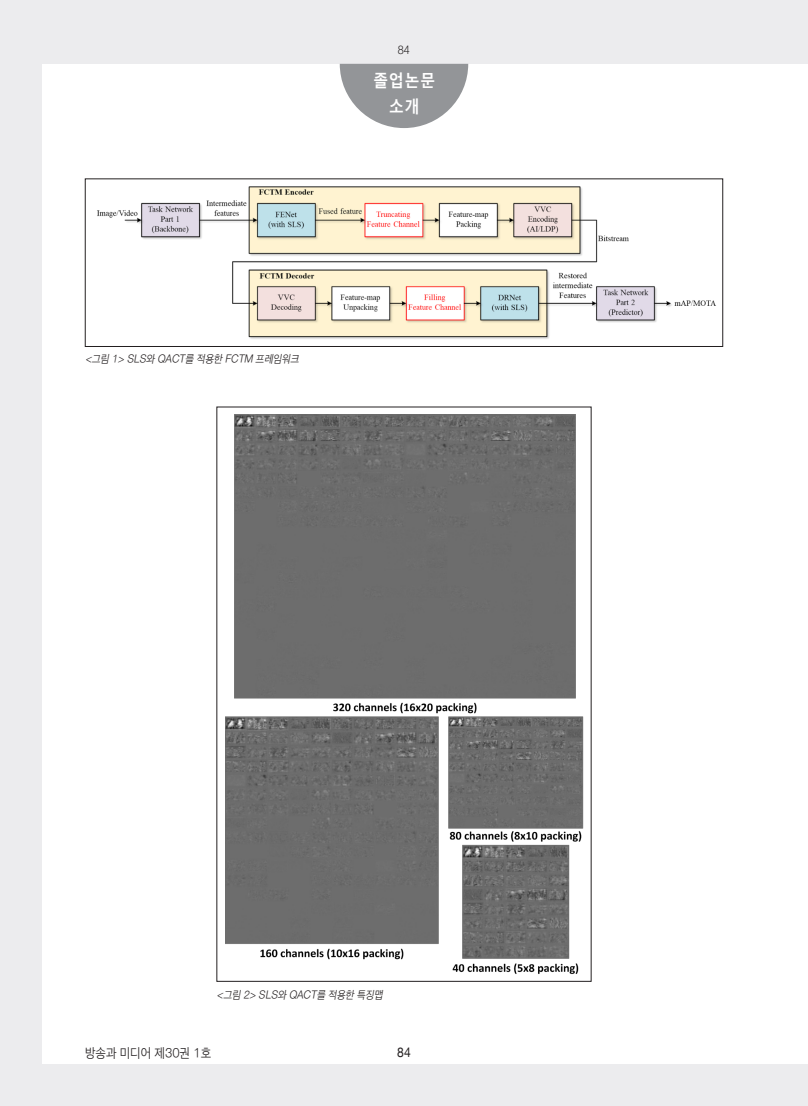
<style>
.page{position:relative;width:808px;height:1106px;background:#ececee}
.page>*{position:absolute;margin:0;border:0;box-sizing:border-box;transform-origin:0 0}
.t1{font:700 18px/25.5px "Apple SD Gothic Neo";letter-spacing:.1em;color:#fff;text-align:center;scale:.9 1}
.t2{font:300 13.5px "Apple SD Gothic Neo";color:#231f20;scale:.9 1}
.t3{font:13.5px "Helvetica Neue";color:#231f20;scale:.9 1}
.t4{font:300 12px "Helvetica Neue";color:#231f20;scale:.9 1}
.t5{font:italic 300 11.25px "Apple SD Gothic Neo";color:#231f20;scale:.9 1}
</style>
<div class="page">
<div style="left:43px;top:64px;width:765px;height:999px;background:#fff"></div>
<svg style="left:340px;top:64px;width:128px;height:64px"></svg>
<img style="left:97px;top:186px;width:619px;height:153px">
<div style="left:85px;top:179px;width:638px;height:168px;border:1px solid #231f20"></div>
<img style="left:226px;top:414px;width:358px;height:560px">
<p class="t4" style="left:398px;top:43px;width:15px">84</p>
<h1 class="t1" style="left:374px;top:68px;width:69px">졸업논문 소개</h1>
<p class="t5" style="left:85px;top:352px;width:242px">&lt;그림 1&gt; SLS와 QACT를 적용한 FCTM 프레임워크</p>
<p class="t5" style="left:217px;top:987px;width:189px">&lt;그림 2&gt; SLS와 QACT를 적용한 특징맵</p>
<p class="t2" style="left:85px;top:1045px;width:142px">방송과 미디어 제30권 1호</p>
<p class="t3" style="left:397px;top:1044px;width:17px">84</p>
</div>
